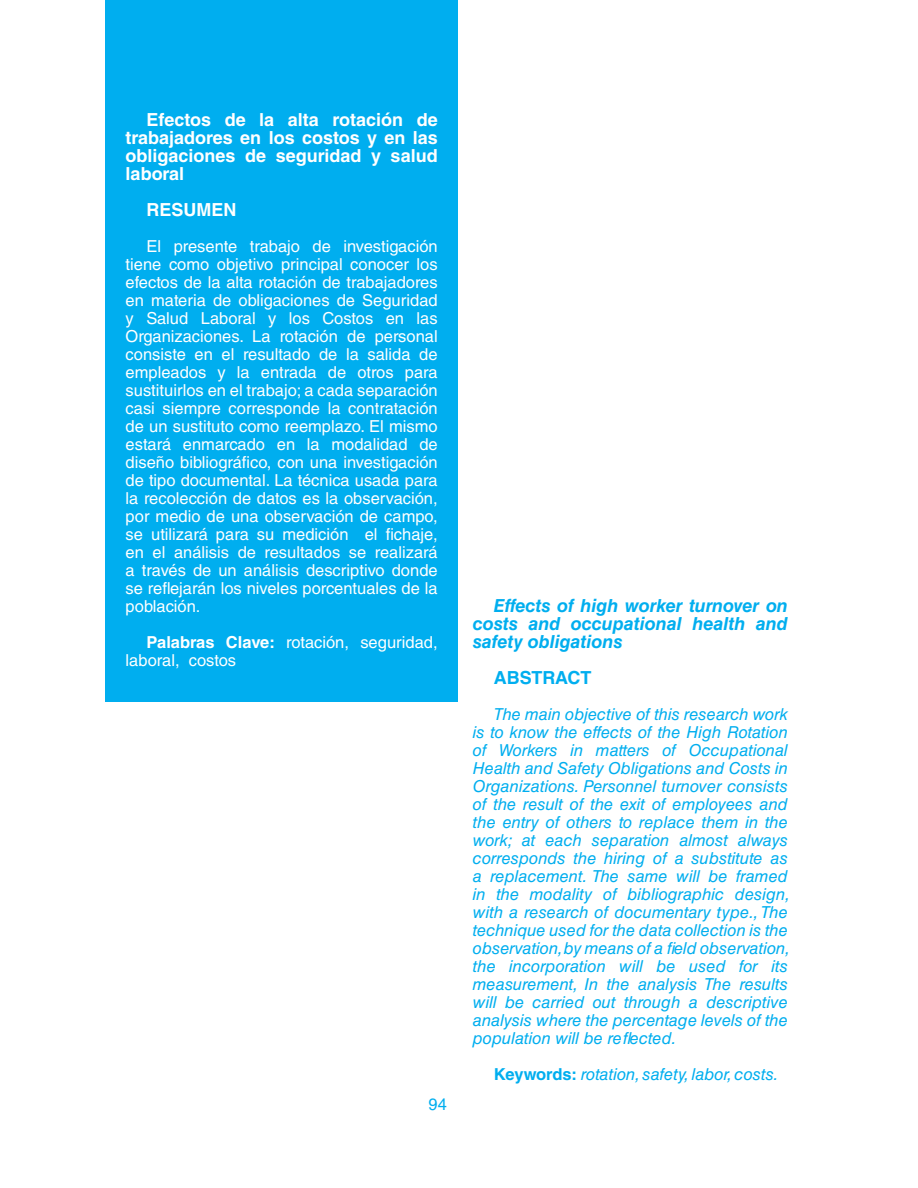
<style>
.page{position:relative;width:918px;height:1188px;background:#fff}
.page>*{position:absolute;margin:0;border:0;box-sizing:border-box;transform-origin:0 0}
.Resumen_Conclusion{font:700 18px/18px "Helvetica LT Std";color:#fff;text-align:justify}
.Resumen_Conclusion-2{font:italic 700 18px/18px "Helvetica LT Std";color:#00aeef;text-align:justify}
.Resumen_Conclusion-3{font:700 18px "Helvetica LT Std";color:#00aeef}
.Resumen_Conclusion-4{font:16.5px/18px "Helvetica LT Std";color:#fff;text-align:justify}
.Resumen_Conclusion-5{font:italic 16.5px/18px "Helvetica LT Std";color:#00aeef}
.t1{font:16.5px "Helvetica LT Std";color:#00aeef}
.s1{font-weight:700}
.s2{font-weight:700;font-style:normal}
</style>
<div class="page">
<div style="left:105px;top:0;width:353px;height:702px;background:#00aeef"></div>
<p class="Resumen_Conclusion" style="left:126px;top:110px;width:314px;text-indent:21px">Efectos de la alta rotación de trabajadores en los costos y en las obligaciones de seguridad y salud laboral</p>
<p class="Resumen_Conclusion" style="left:147px;top:200px;width:92px">RESUMEN</p>
<p class="Resumen_Conclusion-4" style="left:126px;top:237px;width:314px;text-indent:21px">El presente trabajo de investigación tiene como objetivo principal conocer los efectos de la alta rotación de trabajadores en materia de obligaciones de Seguridad y Salud Laboral y los Costos en las Organizaciones. La rotación de personal consiste en el resultado de la salida de empleados y la entrada de otros para sustituirlos en el trabajo; a cada separación casi siempre corresponde la contratación de un sustituto como reemplazo. El mismo estará enmarcado en la modalidad de diseño bibliográfico, con una investigación de tipo documental. La técnica usada para la recolección de datos es la observación, por medio de una observación de campo, se utilizará para su medición el fichaje, en el análisis de resultados se realizará a través de un análisis descriptivo donde se reflejarán los niveles porcentuales de la población.</p>
<p class="Resumen_Conclusion-4" style="left:126px;top:633px;width:314px;text-indent:21px"><span class="s1">Palabras Clave:</span> rotación, seguridad, laboral, costos</p>
<p class="t1" style="left:429px;top:1094px;width:20px">94</p>
<p class="Resumen_Conclusion-2" style="left:473px;top:596px;width:317px;text-indent:21px">Effects of high worker turnover on costs and occupational health and safety obligations</p>
<p class="Resumen_Conclusion-3" style="left:494px;top:667px;width:99px">ABSTRACT</p>
<p class="Resumen_Conclusion-5" style="left:473px;top:705px;width:319px;text-indent:21px">The main objective of this research work is to know the effects of the High Rotation of Workers in matters of Occupational Health and Safety Obligations and Costs in Organizations. Personnel turnover consists of the result of the exit of employees and the entry of others to replace them in the work; at each separation almost always corresponds the hiring of a substitute as a replacement. The same will be framed in the modality of bibliographic design, with a research of documentary type., The technique used for the data collection is the observation,by means of a field observation, the incorporation will be used for its measurement, In the analysis The results will be carried out through a descriptive analysis where the percentage levels of the population will be reflected.</p>
<p class="Resumen_Conclusion-5" style="left:494px;top:1065px;width:286px"><span class="s2">Keywords:</span> rotation, safety, labor, costs.</p>
</div>
